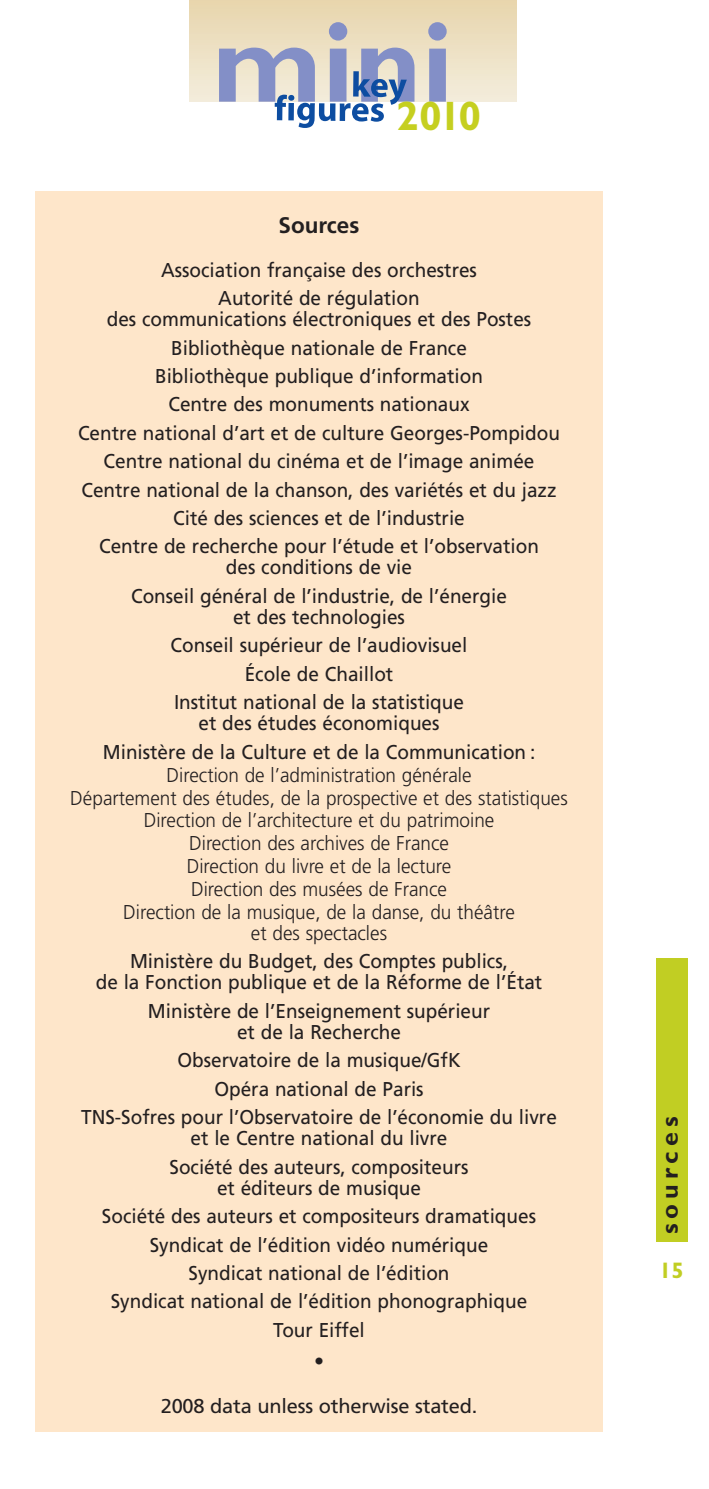
<style>
.page{position:relative;width:709px;height:1489px;background:#fff}
.page>*{position:absolute;margin:0;border:0;box-sizing:border-box;transform-origin:0 0}
.t1{font:700 41.25px "Gill Sans";color:#c5cf20}
.t2{font:700 25px "Gill Sans";letter-spacing:.2em;color:#231f20}
.t3{font:700 22.5px "Frutiger";color:#231f20}
.t4{font:700 22.5px "Gill Sans";color:#c1ce23}
.t5{font:20px/28.2px "Frutiger";color:#231f20;text-align:center;scale:.95 1}
.t6{font:300 20px/23px "Frutiger";color:#231f20;text-align:center;scale:.95 1}
.t7{font:20px "Frutiger";color:#231f20}
.t8{font:300 20px "Frutiger";color:#231f20}
</style>
<div class="page">
<div style="left:656px;top:957px;width:32px;height:284px;background:#c1ce23"></div>
<div style="left:190px;top:0;width:326px;height:102px;background:linear-gradient(to bottom,#e8d6ad,#f2ecdc)"></div>
<svg style="left:428px;top:22px;width:18px;height:80px"></svg>
<svg style="left:219px;top:22px;width:195px;height:106px"></svg>
<div style="left:35px;top:191px;width:567px;height:1240px;background:#fee6ca"></div>
<h1 class="t1" style="left:396px;top:101px;width:86px">2010</h1>
<p class="t3" style="left:279px;top:216px;width:82px">Sources</p>
<p class="t5" style="left:161px;top:257px;width:334px">Association française des orchestres<br>Autorité de régulation</p>
<p class="t5" style="left:78px;top:307px;width:509px">des communications électroniques et des Postes Bibliothèque nationale de France<br>Bibliothèque publique d’information<br>Centre des monuments nationaux<br>Centre national d’art et de culture Georges-Pompidou Centre national du cinéma et de l’image animée Centre national de la chanson, des variétés et du jazz Cité des sciences et de l’industrie<br>Centre de recherche pour l’étude et l’observation</p>
<p class="t5" style="left:131px;top:555px;width:397px">des conditions de vie<br>Conseil général de l’industrie, de l’énergie</p>
<p class="t5" style="left:171px;top:604px;width:314px">et des technologies<br>Conseil supérieur de l’audiovisuel<br>École de Chaillot<br>Institut national de la statistique</p>
<p class="t5" style="left:103px;top:711px;width:457px">et des études économiques<br>Ministère de la Culture et de la Communication :</p>
<p class="t6" style="left:70px;top:764px;width:525px">Direction de l’administration générale<br>Département des études, de la prospective et des statistiques Direction de l’architecture et du patrimoine<br>Direction des archives de France<br>Direction du livre et de la lecture<br>Direction des musées de France<br>Direction de la musique, de la danse, du théâtre</p>
<p class="t6" style="left:251px;top:922px;width:145px">et des spectacles</p>
<p class="t5" style="left:96px;top:952px;width:471px;line-height:21.2px">Ministère du Budget, des Comptes publics,<br>de la Fonction publique et de la Réforme de l’État</p>
<p class="t5" style="left:148px;top:1001px;width:362px;line-height:21.2px">Ministère de l’Enseignement supérieur et de la Recherche</p>
<p class="t5" style="left:81px;top:1047px;width:502px">Observatoire de la musique/GfK<br>Opéra national de Paris<br>TNS-Sofres pour l’Observatoire de l’économie du livre</p>
<p class="t5" style="left:169px;top:1125px;width:316px">et le Centre national du livre<br>Société des auteurs, compositeurs</p>
<p class="t5" style="left:102px;top:1175px;width:458px">et éditeurs de musique<br>Société des auteurs et compositeurs dramatiques Syndicat de l’édition vidéo numérique<br>Syndicat national de l’édition<br>Syndicat national de l’édition phonographique Tour Eiffel</p>
<p class="t8" style="left:314px;top:1352px;width:11px">•</p>
<p class="t7" style="left:161px;top:1397px;width:318px">2008 data unless otherwise stated.</p>
<p class="t2" style="left:660px;top:1234px;width:119px;rotate:-90deg">sources</p>
<p class="t4" style="left:659px;top:1261px;width:26px">15</p>
</div>
